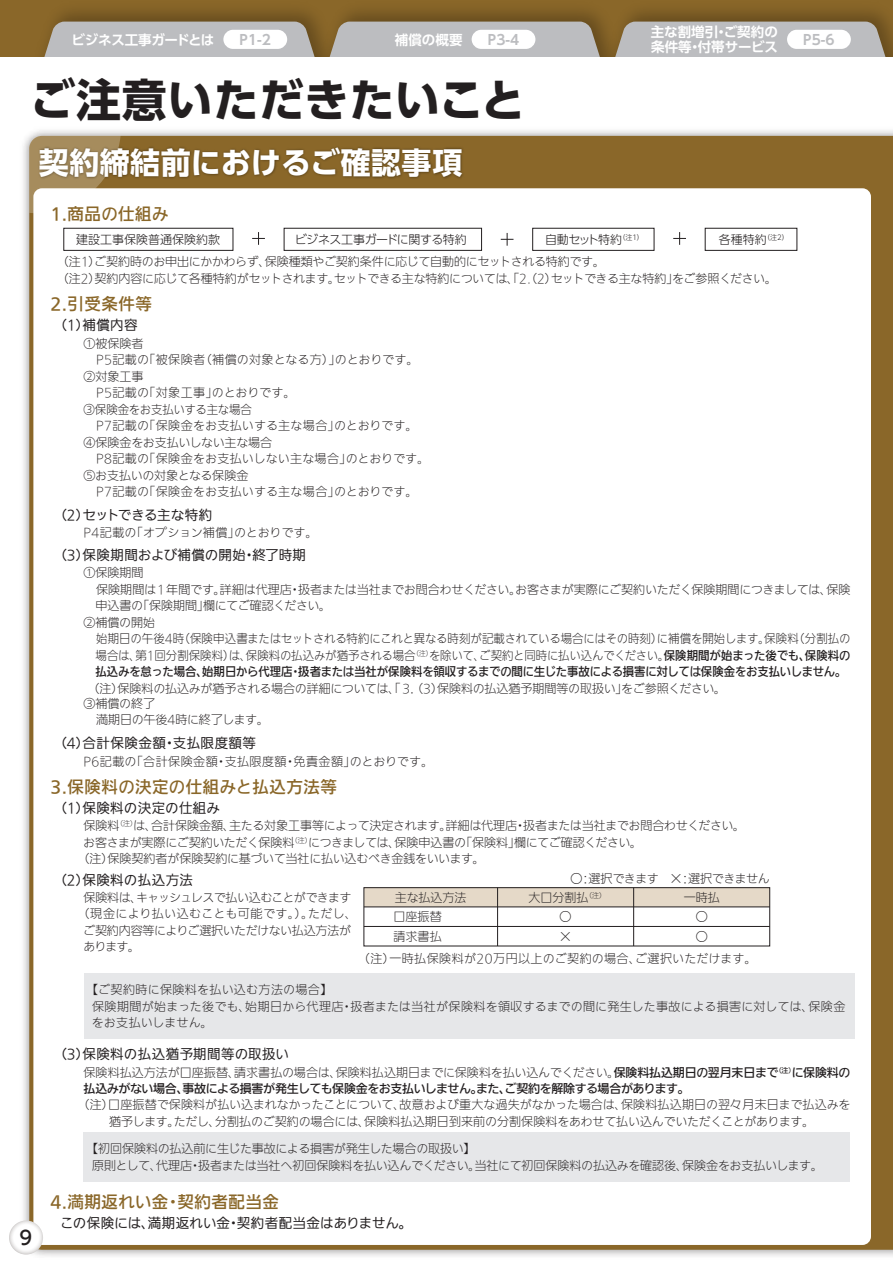
<style>
.page{position:relative;width:893px;height:1263px;background:#fff}
.page>*{position:absolute;margin:0;border:0;box-sizing:border-box;transform-origin:0 0}
.t1{font:700 45px "UD Shin Go Pro";letter-spacing:.015em;color:#231f20}
.t2{font:700 30px "UD Shin Go Pro";letter-spacing:.015em;color:#fff}
.t3{font:500 19.2px "UD Shin Go Pro";color:#231f20}
.t4{font:500 16.5px "Iwa UD Go Hon Pro";letter-spacing:.03em;color:#8a6729}
.t5{font:700 13.8px "UD Shin Go Pro De";color:#bcbdc0}
.t6{font:100 13.5px "Iwa UD Go Hon Pro";letter-spacing:.025em;color:#231f20}
.t7{font:700 13.5px/15px "UD Shin Go Pro De";color:#fff}
.t8{font:100 13.5px "Iwa UD Go Hon Pro";letter-spacing:-.03em;color:#231f20}
.t9{font:700 13.5px "UD Shin Go Pro De";letter-spacing:-.02em;color:#fff}
.t10{font:300 12px/16.5px "Iwa UD Go Hon Pro";letter-spacing:-.005em;color:#231f20}
.t11{font:300 12px "Iwa UD Go Hon Pro";letter-spacing:-.005em;color:#231f20;scale:.95 1}
.t12{font:300 12px/16.5px "Iwa UD Go Hon Pro";letter-spacing:-.025em;color:#231f20}
.t13{font:500 12px/16.5px "Iwa UD Go Hon Pro";letter-spacing:-.02em;color:#231f20}
.t14{font:300 12px/16.5px "Iwa UD Go Hon Pro";letter-spacing:.02em;color:#231f20}
.t15{font:500 12px "Iwa UD Go Hon Pro";letter-spacing:-.02em;color:#231f20;scale:.95 1}
.t16{font:300 12px "Iwa UD Go Hon Pro";letter-spacing:.035em;color:#231f20}
.t17{font:300 12px "Iwa UD Go Hon Pro";letter-spacing:-.03em;color:#231f20}
.t18{font:300 12px "Iwa UD Go Hon Pro";letter-spacing:.04em;color:#231f20}
.t19{font:300 12px "Iwa UD Go Hon Pro";letter-spacing:-.055em;color:#231f20}
.t20{font:300 12px "Iwa UD Go Hon Pro";letter-spacing:.015em;color:#231f20}
.t21{font:300 12px "UD Shin Go Pro";letter-spacing:-.005em;color:#231f20}
.t22{font:300 12px "Iwa UD Go Hon Pro";letter-spacing:-.035em;color:#231f20}
.t23{font:300 12px "UD Shin Go Pro";letter-spacing:-.035em;color:#231f20}
.t24{font:300 12px "UD Shin Go Pro";letter-spacing:-.055em;color:#231f20}
.s1{font-weight:500}
.s2{font-weight:300}
</style>
<div class="page">
<img style="left:21px;top:0;width:285px;height:57px">
<img style="left:306px;top:0;width:286px;height:22px">
<img style="left:592px;top:0;width:285px;height:22px">
<img style="left:877px;top:0;width:16px;height:22px">
<svg style="left:33px;top:22px;width:860px;height:35px;background:#b8b5b2"></svg>
<div style="left:472px;top:30px;width:63px;height:19px;background:#fff;border-radius:10px"></div>
<div style="left:787px;top:30px;width:64px;height:19px;background:#fff;border-radius:10px"></div>
<img style="left:17px;top:130px;width:876px;height:1126px">
<div style="left:29px;top:136px;width:864px;height:1114px;background:#8a6729"></div>
<svg style="left:29px;top:136px;width:92px;height:77px"></svg>
<div style="left:33px;top:188px;width:838px;height:1057px;background:#fff;border-radius:9px"></div>
<img style="left:35px;top:143px;width:431px;height:46px">
<div style="left:64px;top:228px;width:169px;height:23px;border:1px solid #231f20"></div>
<div style="left:532px;top:228px;width:122px;height:23px;border:1px solid #231f20"></div>
<svg style="left:501px;top:233px;width:12px;height:13px"></svg>
<svg style="left:252px;top:232px;width:13px;height:13px"></svg>
<div style="left:284px;top:228px;width:198px;height:23px;border:1px solid #231f20"></div>
<div style="left:705px;top:228px;width:92px;height:23px;border:1px solid #231f20"></div>
<svg style="left:673px;top:232px;width:13px;height:13px"></svg>
<div style="left:364px;top:888px;width:406px;height:19px;background:#e5d9c8"></div>
<div style="left:363px;top:887px;width:407px;height:59px;border:1px solid #231f20"></div>
<hr style="left:364px;top:906px;width:406px;height:1px;background:#231f20">
<hr style="left:364px;top:926px;width:406px;height:1px;background:#231f20">
<hr style="left:497px;top:888px;width:1px;height:58px;background:#231f20">
<hr style="left:633px;top:888px;width:1px;height:58px;background:#231f20">
<div style="left:84px;top:973px;width:770px;height:66px;background:#e6e7e9"></div>
<div style="left:84px;top:1132px;width:766px;height:49px;background:#e6e7e9"></div>
<svg style="left:9px;top:1220px;width:34px;height:34px"></svg>
<p class="t7" style="left:651px;top:24px;width:129px">主な割増引・ご契約の条件等・付帯サービス</p>
<p class="t9" style="left:72px;top:29px;width:144px">ビジネス工事ガードとは</p>
<p class="t5" style="left:240px;top:28px;width:33px">P1-2</p>
<p class="t7" style="left:395px;top:32px;width:69px">補償の概要</p>
<p class="t5" style="left:488px;top:28px;width:33px">P3-4</p>
<p class="t5" style="left:803px;top:28px;width:33px">P5-6</p>
<h1 class="t1" style="left:30px;top:63px;width:497px">ご注意いただきたいこと</h1>
<h2 class="t2" style="left:39px;top:138px;width:425px">契約締結前におけるご確認事項</h2>
<h3 class="t4" style="left:50px;top:201px;width:119px">1.商品の仕組み</h3>
<p class="t21" style="left:76px;top:229px;width:145px">建設工事保険普通保険約款</p>
<p class="t23" style="left:295px;top:229px;width:174px">ビジネス工事ガードに関する特約</p>
<p class="t24" style="left:545px;top:229px;width:100px">自動セット特約<sup>（注1）</sup></p>
<p class="t21" style="left:719px;top:229px;width:71px">各種特約<sup>（注2）</sup></p>
<p class="t12" style="left:57px;top:254px;width:722px">（注1）ご契約時のお申出にかかわらず、保険種類やご契約条件に応じて自動的にセットされる特約です。<br>（注2）契約内容に応じて各種特約がセットされます。セットできる主な特約については、「2.（2）セットできる主な特約」をご参照ください。</p>
<h3 class="t4" style="left:50px;top:292px;width:103px">2.引受条件等</h3>
<p class="t6" style="left:53px;top:316px;width:86px">（1）補償内容</p>
<p class="t10" style="left:84px;top:335px;width:347px">①被保険者<br>　P5記載の「被保険者（補償の対象となる方）」のとおりです。<br>②対象工事<br>　P5記載の「対象工事」のとおりです。<br>③保険金をお支払いする主な場合<br>　P7記載の「保険金をお支払いする主な場合」のとおりです。<br>④保険金をお支払いしない主な場合<br>　P8記載の「保険金をお支払いしない主な場合」のとおりです。<br>⑤お支払いの対象となる保険金<br>　P7記載の「保険金をお支払いする主な場合」のとおりです。</p>
<p class="t8" style="left:53px;top:505px;width:160px">（2）セットできる主な特約</p>
<p class="t20" style="left:84px;top:524px;width:236px">P4記載の「オプション補償」のとおりです。</p>
<p class="t6" style="left:53px;top:545px;width:254px">（3）保険期間および補償の開始・終了時期</p>
<p class="t10" style="left:84px;top:565px;width:61px">①保険期間</p>
<p class="t10" style="left:96px;top:581px;width:756px">保険期間は１年間です。詳細は代理店・扱者または当社までお問合わせください。お客さまが実際にご契約いただく保険期間につきましては、保険</p>
<p class="t10" style="left:96px;top:598px;width:237px">申込書の「保険期間」欄にてご確認ください。</p>
<p class="t10" style="left:84px;top:614px;width:73px">②補償の開始</p>
<p class="t11" style="left:96px;top:630px;width:796px">始期日の午後4時（保険申込書またはセットされる特約にこれと異なる時刻が記載されている場合にはその時刻）に補償を開始します。保険料（分割払の</p>
<p class="t11" style="left:96px;top:647px;width:796px">場合は、第1回分割保険料）は、保険料の払込みが猶予される場合<sup>（注）</sup>を除いて、ご契約と同時に払い込んでください。<span class="s1">保険期間が始まった後でも、保険料の</span></p>
<p class="t15" style="left:96px;top:663px;width:792px">払込みを怠った場合、始期日から代理店・扱者または当社が保険料を領収するまでの間に生じた事故による損害に対しては保険金をお支払いしません。</p>
<p class="t10" style="left:96px;top:696px;width:174px;text-indent:-12px">③補償の終了<br>満期日の午後4時に終了します。</p>
<p class="t10" style="left:88px;top:681px;width:640px">（注）保険料の払込みが猶予される場合の詳細については、「３．（3）保険料の払込猶予期間等の取扱い」をご参照ください。</p>
<p class="t6" style="left:53px;top:734px;width:204px">（4）合計保険金額・支払限度額等</p>
<p class="t18" style="left:84px;top:753px;width:351px">P6記載の「合計保険金額・支払限度額・免責金額」のとおりです。</p>
<h3 class="t4" style="left:50px;top:774px;width:288px">3.保険料の決定の仕組みと払込方法等</h3>
<p class="t6" style="left:53px;top:799px;width:168px">（1）保険料の決定の仕組み</p>
<p class="t10" style="left:84px;top:818px;width:663px">保険料<sup>（注）</sup>は、合計保険金額、主たる対象工事等によって決定されます。詳細は代理店・扱者または当社までお問合わせください。</p>
<p class="t17" style="left:83px;top:834px;width:560px">お客さまが実際にご契約いただく保険料<sup>（注）</sup>につきましては、保険申込書の「保険料」欄にてご確認ください。</p>
<p class="t10" style="left:78px;top:851px;width:409px">（注）保険契約者が保険契約に基づいて当社に払い込むべき金銭をいいます。</p>
<p class="t6" style="left:53px;top:870px;width:141px">（2）保険料の払込方法</p>
<p class="t19" style="left:84px;top:889px;width:269px">保険料は、キャッシュレスで払い込むことができます</p>
<p class="t16" style="left:78px;top:906px;width:281px">（現金により払い込むことも可能です。）。ただし、</p>
<p class="t12" style="left:83px;top:923px;width:269px">ご契約内容等によりご選択いただけない払込方法が</p>
<p class="t10" style="left:83px;top:939px;width:58px">あります。</p>
<p class="t22" style="left:571px;top:871px;width:201px">○：選択できます　×：選択できません</p>
<p class="t10" style="left:395px;top:890px;width:73px">主な払込方法</p>
<p class="t10" style="left:529px;top:890px;width:79px">大口分割払<sup>（注）</sup></p>
<p class="t10" style="left:684px;top:890px;width:37px">一時払</p>
<p class="t10" style="left:394px;top:907px;width:49px;line-height:19.5px">口座振替請求書払</p>
<p class="t10" style="left:559px;top:907px;width:13px;line-height:19.5px">○ ×</p>
<p class="t10" style="left:696px;top:907px;width:13px;line-height:19.5px">○ ○</p>
<p class="t16" style="left:358px;top:950px;width:400px">（注）一時払保険料が20万円以上のご契約の場合、ご選択いただけます。</p>
<p class="t14" style="left:92px;top:982px;width:755px;text-indent:-6px">【ご契約時に保険料を払い込む方法の場合】<br>保険期間が始まった後でも、始期日から代理店・扱者または当社が保険料を領収するまでの間に発生した事故による損害に対しては、保険金をお支払いしません。</p>
<p class="t6" style="left:53px;top:1045px;width:237px">（3）保険料の払込猶予期間等の取扱い</p>
<p class="t13" style="left:84px;top:1064px;width:768px"><span class="s2">保険料払込方法が口座振替、請求書払の場合は、保険料払込期日までに保険料を払い込んでください。</span>保険料払込期日の翌月末日まで<sup>（注）</sup>に保険料の払込みがない場合、事故による損害が発生しても保険金をお支払いしません。また、ご契約を解除する場合があります。</p>
<p class="t10" style="left:78px;top:1097px;width:774px;text-align:center">（注）口座振替で保険料が払い込まれなかったことについて、故意および重大な過失がなかった場合は、保険料払込期日の翌々月末日まで払込みを猶予します。ただし、分割払のご契約の場合には、保険料払込期日到来前の分割保険料をあわせて払い込んでいただくことがあります。</p>
<h3 class="t3" style="left:19px;top:1222px;width:14px">9</h3>
<p class="t10" style="left:92px;top:1141px;width:732px;text-indent:-6px">【初回保険料の払込前に生じた事故による損害が発生した場合の取扱い】<br>原則として、代理店・扱者または当社へ初回保険料を払い込んでください。当社にて初回保険料の払込みを確認後、保険金をお支払いします。</p>
<h3 class="t4" style="left:50px;top:1189px;width:230px">4.満期返れい金・契約者配当金</h3>
<p class="t6" style="left:60px;top:1214px;width:354px">この保険には、満期返れい金・契約者配当金はありません。</p>
</div>
